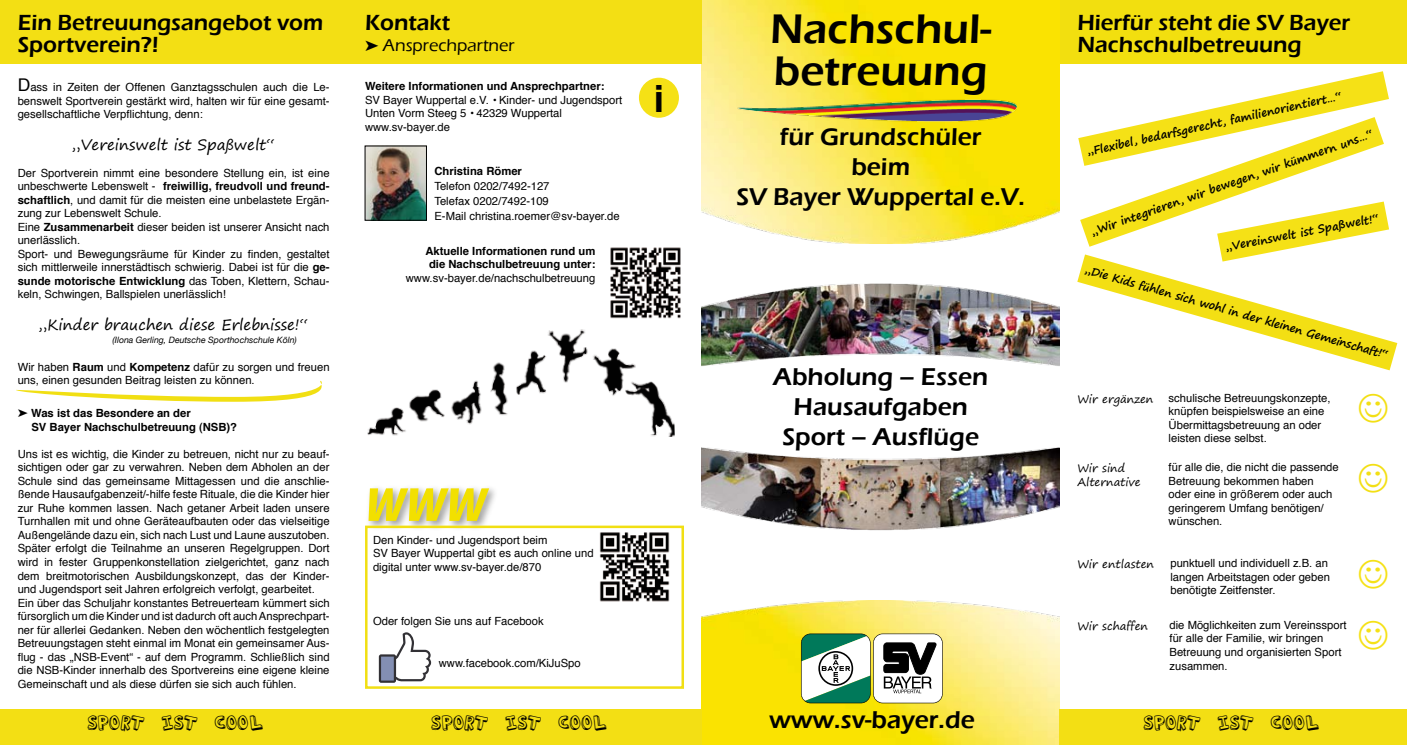
<style>
.page{position:relative;width:1407px;height:745px;background:#fff}
.page>*{position:absolute;margin:0;border:0;box-sizing:border-box;transform-origin:0 0}
.t1{font:italic 900 50px "Source Sans Pro";color:#f2e000}
.t2{font:600 42.5px/41.2px "Eras ITC";color:#000}
.t3{font:700 37.5px "Helvetica";color:#000}
.t4{font:600 25px/30px "Eras ITC";color:#000;text-align:center}
.t5{font:600 22.5px/22.5px "Eras ITC";color:#000}
.t6{font:20px "Action Jackson";color:#000}
.t7{font:500 17.5px "Eras ITC";color:#000}
.t8{font:15px "Segoe Print";color:#000}
.t9{font:11.25px/13.5px "Helvetica";color:#000}
.t10{font:700 11.25px/13.5px "Helvetica";color:#000;text-align:center}
.t11{font:700 11.25px "Segoe Print";color:#000}
.t12{font:11.25px/13.5px "Segoe Print";color:#000}
.t13{font:italic 8.75px "Helvetica Neue";color:#000}
.s1{font-size:17.5px}
.s2{font-weight:700}
</style>
<div class="page">
<img style="left:702px;top:600px;width:357px;height:144px">
<svg style="left:801px;top:633px;width:142px;height:69px"></svg>
<img style="left:702px;top:0;width:357px;height:243px">
<img style="left:726px;top:99px;width:299px;height:22px">
<img style="left:702px;top:447px;width:357px;height:84px">
<img style="left:702px;top:283px;width:357px;height:83px">
<div style="left:0;top:0;width:702px;height:64px;background:#f3df14"></div>
<div style="left:0;top:709px;width:702px;height:35px;background:#f3df14"></div>
<img style="left:367px;top:329px;width:308px;height:108px">
<img style="left:367px;top:148px;width:57px;height:70px">
<div style="left:639px;top:78px;width:40px;height:40px;background:#f5e116;border-radius:50%"></div>
<img style="left:610px;top:247px;width:71px;height:72px">
<svg style="left:1077px;top:71px;width:320px;height:299px"></svg>
<div style="left:1059px;top:709px;width:348px;height:35px;background:#f3df14"></div>
<div style="left:1059px;top:0;width:348px;height:64px;background:#f2df0f"></div>
<svg style="left:16px;top:380px;width:306px;height:21px"></svg>
<svg style="left:379px;top:632px;width:52px;height:50px"></svg>
<img style="left:595px;top:528px;width:78px;height:74px">
<div style="left:364px;top:483px;width:136px;height:49px;background:#000;opacity:.4"></div>
<div style="left:365px;top:525px;width:319px;height:163px;border:2px solid #f1df13"></div>
<h3 class="t5" style="left:18px;top:11px;width:307px">Ein Betreuungsangebot vom<br>Sportverein?!</h3>
<h3 class="t5" style="left:1077px;top:11px;width:274px">Hierfür steht die SV Bayer<br>Nachschulbetreuung</h3>
<h3 class="t5" style="left:365px;top:11px;width:87px">Kontakt</h3>
<h3 class="t7" style="left:383px;top:35px;width:133px">Ansprechpartner</h3>
<h2 class="t2" style="left:770px;top:9px;width:223px">Nachschul&shy;betreuung</h2>
<h3 class="t4" style="left:736px;top:121px;width:290px">für Grundschüler<br>beim<br>SV Bayer Wuppertal e.V.</h3>
<p class="t9" style="left:18px;top:81px;width:313px;text-align:justify"><span class="s1">D</span>ass in Zeiten der Offenen Ganztagsschulen auch die Le&shy;benswelt Sportverein gestärkt wird, halten wir für eine gesamt&shy;gesellschaftliche Verpflichtung, denn:</p>
<h3 class="t8" style="left:72px;top:131px;width:204px">„Vereinswelt ist Spaßwelt“</h3>
<p class="t9" style="left:18px;top:167px;width:313px">Der Sportverein nimmt eine besondere Stellung ein, ist eine unbeschwerte Lebenswelt - <span class="s2">freiwillig, freudvoll und freund&shy;schaftlich</span>, und damit für die meisten eine unbelastete Ergän&shy;zung zur Lebenswelt Schule.<br>Eine <span class="s2">Zusammenarbeit</span> dieser beiden ist unserer Ansicht nach unerlässlich.<br>Sport- und Bewegungsräume für Kinder zu finden, gestaltet sich mittlerweile innerstädtisch schwierig. Dabei ist für die <span class="s2">ge&shy;sunde motorische Entwicklung</span> das Toben, Klettern, Schau&shy;keln, Schwingen, Ballspielen unerlässlich!</p>
<h3 class="t8" style="left:39px;top:311px;width:271px">„Kinder brauchen diese Erlebnisse!“</h3>
<p class="t13" style="left:113px;top:335px;width:186px">(Ilona Gerling, Deutsche Sporthochschule Köln)</p>
<p class="t9" style="left:18px;top:360px;width:313px">Wir haben <span class="s2">Raum</span> und <span class="s2">Kompetenz</span> dafür zu sorgen und freuen uns, einen gesunden Beitrag leisten zu können.</p>
<p class="t10" style="left:31px;top:407px;width:207px;text-align:left">Was ist das Besondere an der<br>SV Bayer Nachschulbetreuung (NSB)?</p>
<p class="t9" style="left:18px;top:447px;width:313px">Uns ist es wichtig, die Kinder zu betreuen, nicht nur zu beauf&shy;sichtigen oder gar zu verwahren. Neben dem Abholen an der Schule sind das gemeinsame Mittagessen und die anschlie&shy;ßende Hausaufgabenzeit/-hilfe feste Rituale, die die Kinder hier zur Ruhe kommen lassen. Nach getaner Arbeit laden unsere Turnhallen mit und ohne Geräteaufbauten oder das vielseitige Außengelände dazu ein, sich nach Lust und Laune auszutoben.<br>Später erfolgt die Teilnahme an unseren Regelgruppen. Dort wird in fester Gruppenkonstellation zielgerichtet, ganz nach dem breitmotorischen Ausbildungskonzept, das der Kinder&shy;und Jugendsport seit Jahren erfolgreich verfolgt, gearbeitet.<br>Ein über das Schuljahr konstantes Betreuerteam kümmert sich fürsorglich um die Kinder und ist dadurch oft auch Ansprechpart&shy;ner für allerlei Gedanken. Neben den wöchentlich festgelegten Betreuungstagen steht einmal im Monat ein gemeinsamer Aus&shy;flug - das „NSB-Event“ - auf dem Programm. Schließlich sind die NSB-Kinder innerhalb des Sportvereins eine eigene kleine Gemeinschaft und als diese dürfen sie sich auch fühlen.</p>
<p class="t10" style="left:365px;top:80px;width:241px">Weitere Informationen und Ansprechpartner:</p>
<p class="t9" style="left:365px;top:93px;width:259px">SV Bayer Wuppertal e.V. • Kinder- und Jugendsport<br>Unten Vorm Steeg 5 • 42329 Wuppertal www.sv-bayer.de</p>
<h3 class="t3" style="left:654px;top:73px;width:12px">i</h3>
<p class="t11" style="left:1085px;top:140px;width:262px;rotate:-12deg">„Flexibel, bedarfsgerecht, familienorientiert…“</p>
<p class="t11" style="left:1088px;top:221px;width:300px;rotate:-19deg">„Wir integrieren, wir bewegen, wir kümmern uns…“</p>
<p class="t10" style="left:434px;top:165px;width:89px">Christina Römer</p>
<p class="t9" style="left:434px;top:179px;width:187px;line-height:15px">Telefon 0202/7492-127<br>Telefax 0202/7492-109<br>E-Mail christina.roemer@sv-bayer.de</p>
<p class="t11" style="left:1224px;top:237px;width:157px;rotate:-11deg">„Vereinswelt ist Spaßwelt!“</p>
<p class="t11" style="left:1088px;top:259px;width:316px;rotate:16deg">„Die Kids fühlen sich wohl in der kleinen Gemeinschaft!“</p>
<p class="t10" style="left:425px;top:244px;width:172px">Aktuelle Informationen rund um die Nachschulbetreuung unter:</p>
<p class="t9" style="left:406px;top:271px;width:191px">www.sv-bayer.de/nachschulbetreuung</p>
<h3 class="t4" style="left:773px;top:361px;width:216px">Abholung – Essen<br>Hausaufgaben<br>Sport – Ausflüge</h3>
<p class="t9" style="left:1168px;top:391px;width:163px">schulische Betreuungskonzepte, knüpfen beispielsweise an eine<br>Übermittagsbetreuung an oder leisten diese selbst.</p>
<p class="t12" style="left:1077px;top:392px;width:77px">Wir ergänzen</p>
<p class="t9" style="left:1168px;top:461px;width:172px">für alle die, die nicht die passende<br>Betreuung bekommen haben oder eine in größerem oder auch geringerem Umfang benötigen/ wünschen.</p>
<p class="t9" style="left:1170px;top:556px;width:161px">punktuell und individuell z.B. an langen Arbeitstagen oder geben benötigte Zeitfenster.</p>
<p class="t9" style="left:1169px;top:618px;width:178px">die Möglichkeiten zum Vereinssport für alle der Familie, wir bringen<br>Betreuung und organisierten Sport zusammen.</p>
<p class="t12" style="left:1077px;top:461px;width:65px">Wir sind<br>Alternative</p>
<h1 class="t1" style="left:365px;top:469px;width:123px">WWW</h1>
<p class="t9" style="left:373px;top:533px;width:222px">Den Kinder- und Jugendsport beim<br>SV Bayer Wuppertal gibt es auch online und digital unter www.sv-bayer.de/870</p>
<p class="t12" style="left:1077px;top:557px;width:78px">Wir entlasten</p>
<p class="t9" style="left:373px;top:614px;width:172px">Oder folgen Sie uns auf Facebook</p>
<p class="t9" style="left:439px;top:656px;width:143px">www.facebook.com/KiJuSpo</p>
<p class="t12" style="left:1077px;top:618px;width:72px">Wir schaffen</p>
<h3 class="t6" style="left:88px;top:713px;width:177px">SPORT IST COOL</h3>
<h3 class="t6" style="left:431px;top:713px;width:177px">SPORT IST COOL</h3>
<h3 class="t4" style="left:769px;top:704px;width:207px">www.sv-bayer.de</h3>
<h3 class="t6" style="left:1143px;top:713px;width:177px">SPORT IST COOL</h3>
</div>
